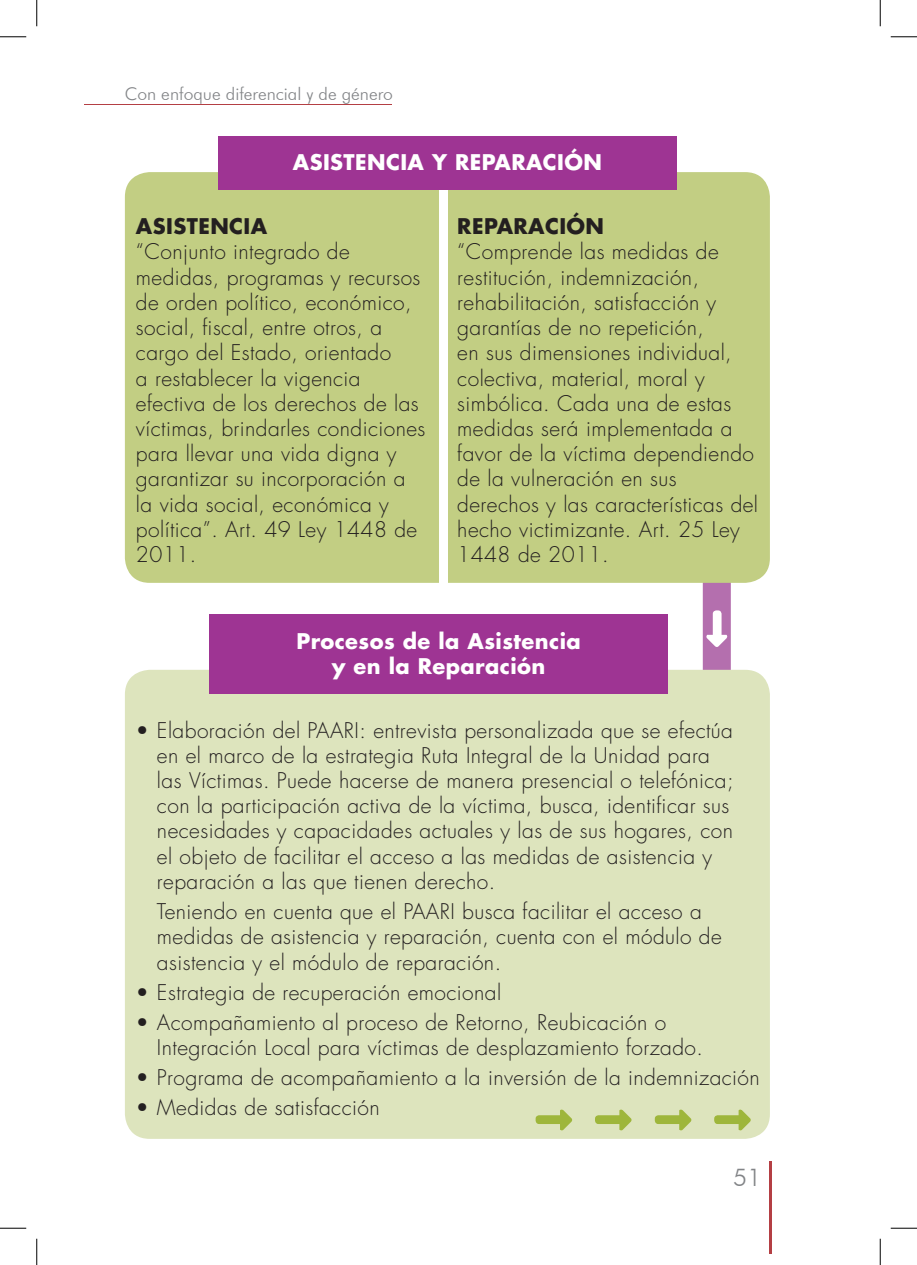
<style>
.page{position:relative;width:917px;height:1265px;background:#fff}
.page>*{position:absolute;margin:0;border:0;box-sizing:border-box;transform-origin:0 0}
.t1{font:300 24.5px "Futura BT";color:#828487}
.pie_pg{font:300 21px/25.2px "Futura Std";letter-spacing:.02em;color:#231f20}
.Paragraph_Style_1{font:300 21px/25.2px "Futura Std";letter-spacing:.02em;color:#231f20}
.pregunta_cap1{font:700 21px/25.2px "Futura Std";letter-spacing:.02em;color:#fff;text-align:center}
.pie_pg-2{font:700 21px "Futura Std";letter-spacing:.02em;color:#231f20}
.t2{font:300 17.5px "Futura BT";color:#828487}
</style>
<div class="page">
<hr style="left:769px;top:1161px;width:3px;height:91px;background:#b43f44">
<hr style="left:85px;top:104px;width:307px;height:1px;background:#b43f44">
<div style="left:703px;top:554px;width:28px;height:146px;background:#b46fae;border-radius:12px"></div>
<div style="left:125px;top:172px;width:645px;height:410px;background:#c2ce83;border-radius:25px"></div>
<div style="left:125px;top:669px;width:645px;height:469px;background:#dde4bd;border-radius:25px"></div>
<div style="left:439px;top:172px;width:8px;height:410px;background:#fff"></div>
<div style="left:218px;top:136px;width:459px;height:53px;background:#9e3493"></div>
<div style="left:209px;top:614px;width:459px;height:79px;background:#9e3493"></div>
<svg style="left:706px;top:610px;width:22px;height:37px"></svg>
<svg style="left:595px;top:1109px;width:37px;height:22px"></svg>
<svg style="left:714px;top:1109px;width:37px;height:22px"></svg>
<svg style="left:536px;top:1109px;width:37px;height:22px"></svg>
<svg style="left:655px;top:1109px;width:37px;height:22px"></svg>
<svg style="left:0;top:36px;width:26px;height:1px"></svg>
<svg style="left:891px;top:36px;width:26px;height:1px"></svg>
<svg style="left:0;top:1227px;width:26px;height:1px"></svg>
<svg style="left:891px;top:1227px;width:26px;height:1px"></svg>
<svg style="left:36px;top:0;width:1px;height:26px"></svg>
<svg style="left:36px;top:1238px;width:1px;height:26px"></svg>
<svg style="left:880px;top:0;width:1px;height:26px"></svg>
<svg style="left:880px;top:1238px;width:1px;height:26px"></svg>
<p class="t2" style="left:125px;top:83px;width:270px">Con enfoque diferencial y de género</p>
<p class="pregunta_cap1" style="left:293px;top:150px;width:311px">ASISTENCIA Y REPARACIÓN</p>
<p class="pie_pg-2" style="left:136px;top:212px;width:133px">ASISTENCIA</p>
<p class="Paragraph_Style_1" style="left:136px;top:240px;width:291px">“Conjunto integrado de medidas, programas y recursos de orden político, económico, social, fiscal, entre otros, a cargo del Estado, orientado<br>a restablecer la vigencia efectiva de los derechos de las víctimas, brindarles condiciones para llevar una vida digna y garantizar su incorporación a la vida social, económica y política”. Art. 49 Ley 1448 de<br>2011.</p>
<p class="pie_pg-2" style="left:457px;top:212px;width:148px">REPARACIÓN</p>
<p class="pie_pg" style="left:457px;top:240px;width:302px">“Comprende las medidas de restitución, indemnización, rehabilitación, satisfacción y garantías de no repetición,<br>en sus dimensiones individual, colectiva, material, moral y simbólica. Cada una de estas medidas será implementada a favor de la víctima dependiendo de la vulneración en sus derechos y las características del hecho victimizante. Art. 25 Ley<br>1448 de 2011.</p>
<p class="pregunta_cap1" style="left:296px;top:628px;width:286px">Procesos de la Asistencia y en la Reparación</p>
<p class="pie_pg" style="left:157px;top:717px;width:578px;text-indent:-21px">• Elaboración del PAARI: entrevista personalizada que se efectúa en el marco de la estrategia Ruta Integral de la Unidad para las Víctimas. Puede hacerse de manera presencial o telefónica; con la participación activa de la víctima, busca, identificar sus necesidades y capacidades actuales y las de sus hogares, con el objeto de facilitar el acceso a las medidas de asistencia y reparación a las que tienen derecho.</p>
<p class="pie_pg" style="left:157px;top:899px;width:566px">Teniendo en cuenta que el PAARI busca facilitar el acceso a medidas de asistencia y reparación, cuenta con el módulo de asistencia y el módulo de reparación.</p>
<p class="pie_pg" style="left:136px;top:979px;width:367px">• Estrategia de recuperación emocional</p>
<p class="pie_pg" style="left:157px;top:1009px;width:547px;text-indent:-21px">• Acompañamiento al proceso de Retorno, Reubicación o<br>Integración Local para víctimas de desplazamiento forzado.</p>
<p class="pie_pg" style="left:136px;top:1065px;width:625px">• Programa de acompañamiento a la inversión de la indemnización</p>
<p class="pie_pg" style="left:136px;top:1095px;width:245px">• Medidas de satisfacción</p>
<p class="t1" style="left:733px;top:1162px;width:30px">51</p>
</div>
